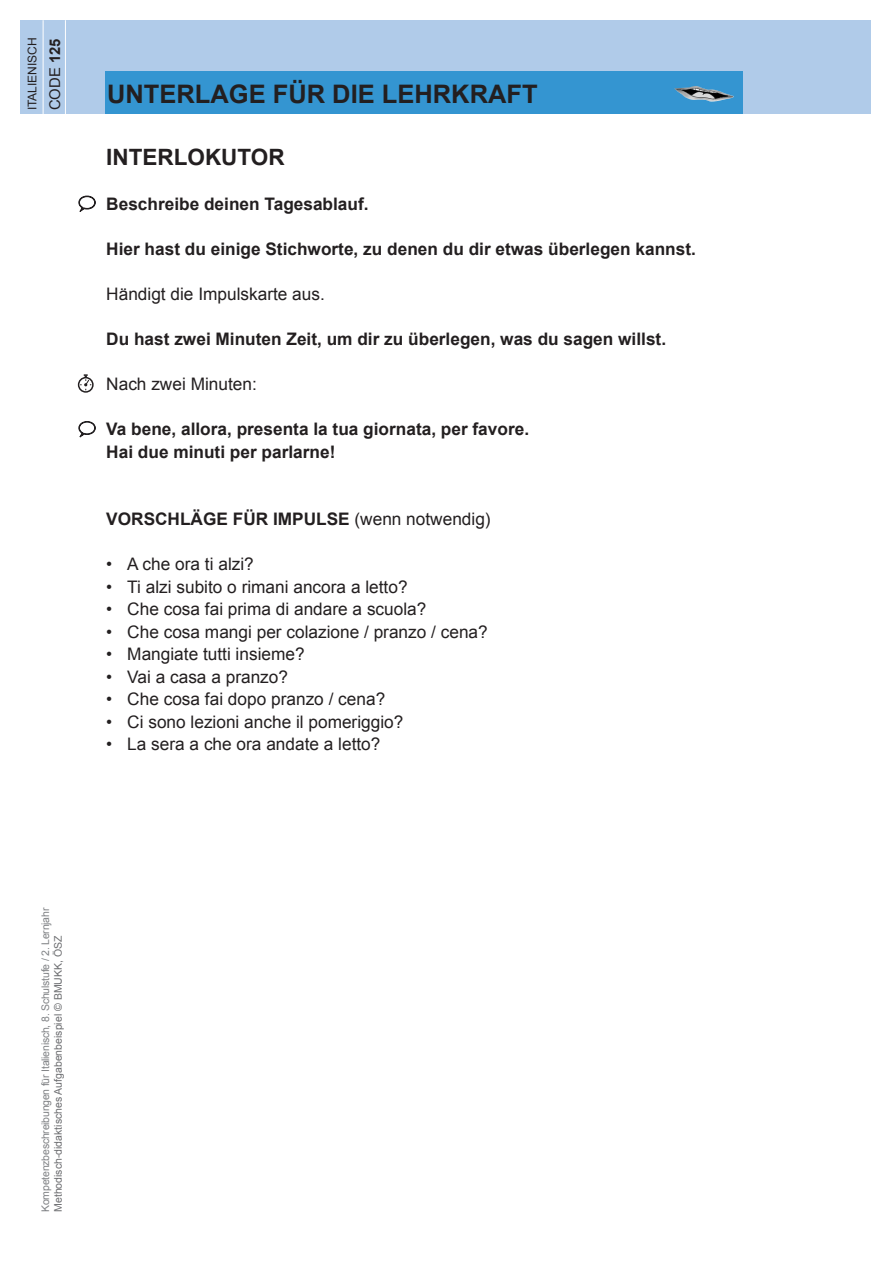
<style>
.page{position:relative;width:893px;height:1263px;background:#fff}
.page>*{position:absolute;margin:0;border:0;box-sizing:border-box;transform-origin:0 0}
.t1{font:700 25.5px "Arial";color:#231f20}
.t2{font:700 22.5px "Arial";color:#231f20}
.t3{font:17.25px "Arial";color:#231f20}
.t4{font:700 17.25px/22.5px "Arial";color:#231f20}
.t5{font:14.85px "Arial";color:#231f20}
.t6{font:12px "Arial";color:#231f20}
.t7{font:10.5px "Arial";letter-spacing:-.02em;color:#808285}
.t8{font:10.5px "Arial";color:#6c6d70}
.s1{font-weight:700}
.s2{font-weight:400}
</style>
<div class="page">
<div style="left:20px;top:20px;width:850px;height:94px;background:#b0cbe9"></div>
<div style="left:105px;top:72px;width:638px;height:42px;background:#3495d1"></div>
<img style="left:674px;top:86px;width:22px;height:10px">
<hr style="left:43px;top:20px;width:1px;height:127px;background:#fff">
<hr style="left:65px;top:20px;width:1px;height:127px;background:#fff">
<svg style="left:78px;top:195px;width:18px;height:17px"></svg>
<svg style="left:78px;top:421px;width:18px;height:17px"></svg>
<div style="left:78px;top:377px;width:16px;height:16px;border:2px solid #231f20;border-radius:50%"></div>
<svg style="left:80px;top:374px;width:11px;height:16px"></svg>
<p class="t6" style="left:25px;top:110px;width:75px;rotate:-90deg">ITALIENISCH</p>
<p class="t5" style="left:45px;top:110px;width:73px;rotate:-90deg">CODE <span class="s1">125</span></p>
<h1 class="t1" style="left:107px;top:77px;width:432px">UNTERLAGE FÜR DIE LEHRKRAFT</h1>
<h2 class="t2" style="left:106px;top:142px;width:180px">INTERLOKUTOR</h2>
<p class="t4" style="left:106px;top:193px;width:264px">Beschreibe deinen Tagesablauf.</p>
<p class="t4" style="left:106px;top:238px;width:591px">Hier hast du einige Stichworte, zu denen du dir etwas überlegen kannst.</p>
<p class="t3" style="left:106px;top:283px;width:220px">Händigt die Impulskarte aus.</p>
<p class="t4" style="left:106px;top:328px;width:561px">Du hast zwei Minuten Zeit, um dir zu überlegen, was du sagen willst.</p>
<p class="t3" style="left:106px;top:373px;width:152px">Nach zwei Minuten:</p>
<p class="t4" style="left:106px;top:419px;width:424px">Va bene, allora, presenta la tua giornata, per favore.<br>Hai due minuti per parlarne!</p>
<p class="t4" style="left:106px;top:509px;width:386px">VORSCHLÄGE FÜR IMPULSE <span class="s2">(wenn notwendig)</span></p>
<p class="t3" style="left:106px;top:553px;width:149px">• A che ora ti alzi?</p>
<p class="t3" style="left:106px;top:575px;width:303px">• Ti alzi subito o rimani ancora a letto?</p>
<p class="t3" style="left:106px;top:598px;width:322px">• Che cosa fai prima di andare a scuola?</p>
<p class="t3" style="left:106px;top:620px;width:383px">• Che cosa mangi per colazione / pranzo / cena?</p>
<p class="t3" style="left:106px;top:643px;width:200px">• Mangiate tutti insieme?</p>
<p class="t3" style="left:106px;top:665px;width:183px">• Vai a casa a pranzo?</p>
<p class="t3" style="left:106px;top:688px;width:280px">• Che cosa fai dopo pranzo / cena?</p>
<p class="t3" style="left:106px;top:710px;width:299px">• Ci sono lezioni anche il pomeriggio?</p>
<p class="t3" style="left:106px;top:733px;width:276px">• La sera a che ora andate a letto?</p>
<p class="t7" style="left:39px;top:1212px;width:306px;rotate:-90deg">Kompetenzbeschreibungen für Italienisch, 8. Schulstufe / 2. Lernjahr</p>
<p class="t8" style="left:51px;top:1212px;width:278px;rotate:-90deg">Methodisch-didaktisches Aufgabenbeispiel © BMUKK, ÖSZ</p>
</div>
